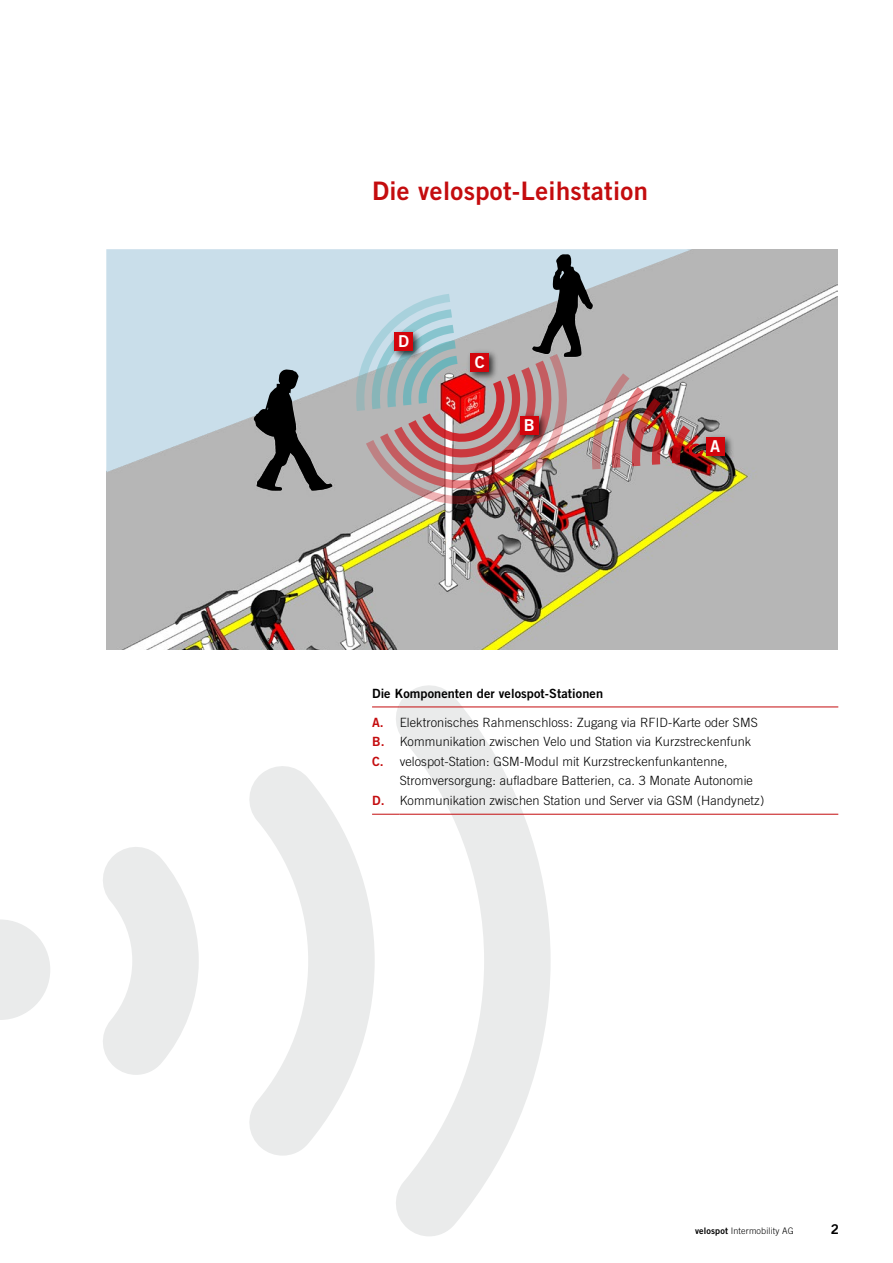
<style>
.page{position:relative;width:893px;height:1263px;background:#fff}
.page>*{position:absolute;margin:0;border:0;box-sizing:border-box;transform-origin:0 0}
.t1{font:25.5px "Trade Gothic Bold Two";letter-spacing:.015em;color:#c40c0e}
.t2{font:16.35px "Trade Gothic Bold Two";color:#fff}
.t3{font:13.5px "Trade Gothic Bold Two";color:#000}
.t4{font:300 12.75px/19.5px "Trade Gothic";letter-spacing:.005em;color:#000}
.t5{font:12.75px "Trade Gothic Bold Two";letter-spacing:.005em;color:#000}
.t6{font:12.75px/19.5px "Trade Gothic Bold Two";color:#c40c0e;text-align:justify}
.t7{font:300 9px "Trade Gothic";letter-spacing:.015em;color:#000}
.s1{font-family:"Trade Gothic Bold Two";font-weight:400}
</style>
<div class="page">
<svg style="left:392px;top:685px;width:159px;height:551px"></svg>
<svg style="left:249px;top:766px;width:126px;height:389px;fill:#eaebeb"></svg>
<svg style="left:103px;top:847px;width:96px;height:228px"></svg>
<svg style="left:0;top:919px;width:50px;height:101px"></svg>
<img style="left:106px;top:249px;width:732px;height:400px">
<svg style="left:106px;top:249px;width:586px;height:223px;background:#c6d9e3"></svg>
<img style="left:704px;top:431px;width:32px;height:37px">
<div style="left:706px;top:437px;width:18px;height:19px;background:#d3050c"></div>
<svg style="left:254px;top:369px;width:78px;height:122px;background:#777b7d"></svg>
<svg style="left:356px;top:254px;width:348px;height:250px;background:#b1a2a3"></svg>
<svg style="left:372px;top:707px;width:28px;height:1px"></svg>
<hr style="left:400px;top:707px;width:438px;height:1px;background:#c40c0e">
<svg style="left:372px;top:814px;width:28px;height:1px"></svg>
<hr style="left:400px;top:814px;width:438px;height:1px;background:#c40c0e">
<h1 class="t1" style="left:372px;top:175px;width:277px">Die velospot-Leihstation</h1>
<p class="t2" style="left:398px;top:331px;width:12px">D</p>
<p class="t2" style="left:475px;top:352px;width:11px">C</p>
<p class="t2" style="left:524px;top:415px;width:12px">B</p>
<p class="t2" style="left:710px;top:436px;width:11px">A</p>
<p class="t5" style="left:372px;top:685px;width:233px">Die Komponenten der velospot-Stationen</p>
<p class="t6" style="left:372px;top:712px;width:14px">A.<br>B.<br>C.</p>
<p class="t6" style="left:372px;top:790px;width:14px">D.</p>
<p class="t4" style="left:400px;top:712px;width:366px">Elektronisches Rahmenschloss: Zugang via RFID-Karte oder SMS Kommunikation zwischen Velo und Station via Kurzstreckenfunk velospot-Station: GSM-Modul mit Kurzstreckenfunkantenne, Stromversorgung: aufladbare Batterien, ca. 3 Monate Autonomie Kommunikation zwischen Station und Server via GSM (Handynetz)</p>
<p class="t7" style="left:695px;top:1225px;width:100px"><span class="s1">velospot</span> Intermobility AG</p>
<p class="t3" style="left:831px;top:1221px;width:10px">2</p>
</div>
